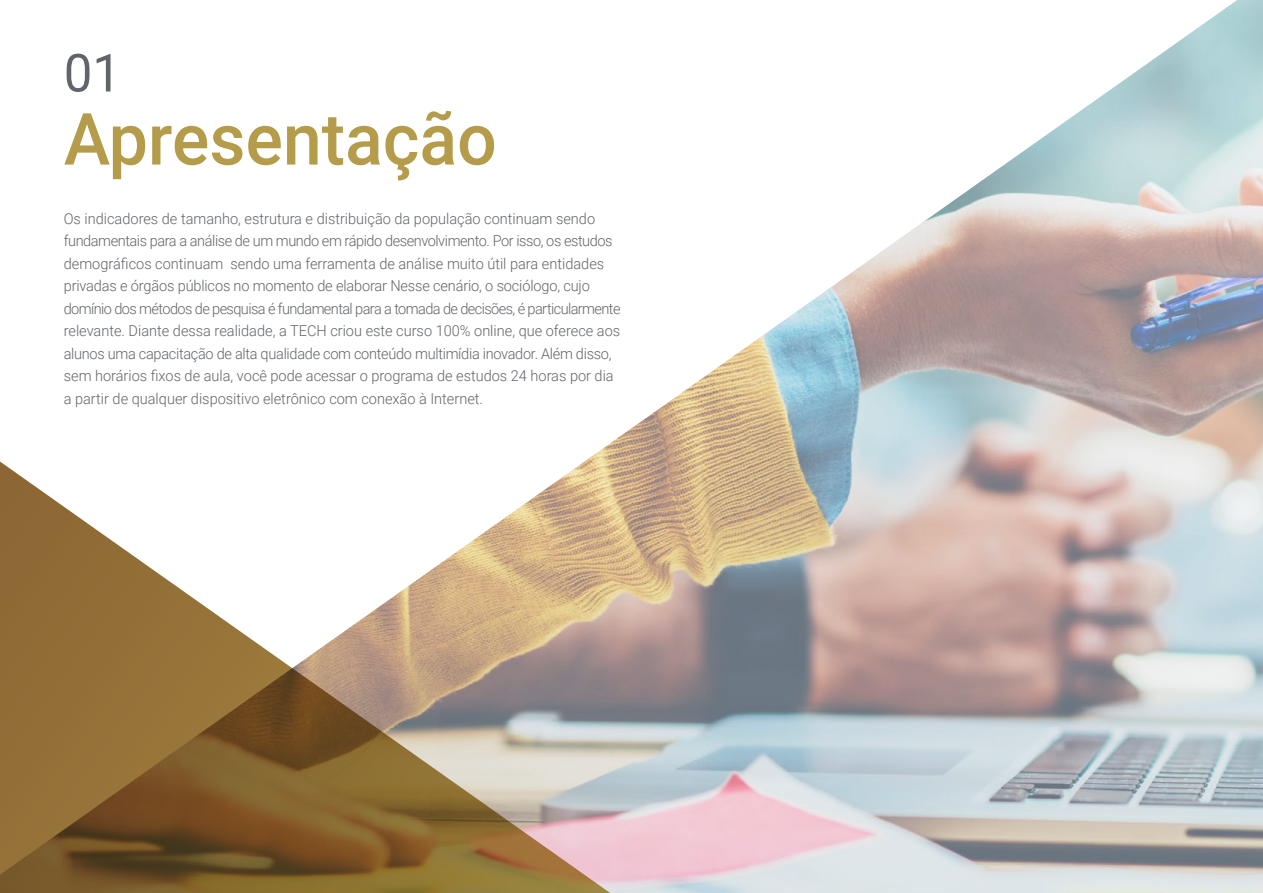
<style>
.page{position:relative;width:1263px;height:893px;background:#fff}
.page>*{position:absolute;margin:0;border:0;box-sizing:border-box;transform-origin:0 0}
.t1{font:500 72px "Roboto";color:#b49c4b}
.t2{font:52.5px "Roboto";color:#61646a}
.t3{font:300 15px/22.5px "Roboto";letter-spacing:-.01em;color:#61646a}
</style>
<div class="page">
<img style="left:607px;top:0;width:656px;height:893px">
<svg style="left:0;top:446px;width:640px;height:447px"></svg>
<h2 class="t2" style="left:64px;top:36px;width:59px">01</h2>
<h1 class="t1" style="left:64px;top:89px;width:435px">Apresentação</h1>
<p class="t3" style="left:64px;top:207px;width:558px">Os indicadores de tamanho, estrutura e distribuição da população continuam sendo fundamentais para a análise de um mundo em rápido desenvolvimento. Por isso, os estudos demográficos continuam sendo uma ferramenta de análise muito útil para entidades privadas e órgãos públicos no momento de elaborar Nesse cenário, o sociólogo, cujo domínio dos métodos de pesquisa é fundamental para a tomada de decisões, é particularmente relevante. Diante dessa realidade, a TECH criou este curso 100% online, que oferece aos alunos uma capacitação de alta qualidade com conteúdo multimídia inovador. Além disso, sem horários fixos de aula, você pode acessar o programa de estudos 24 horas por dia a partir de qualquer dispositivo eletrônico com conexão à Internet.</p>
</div>
